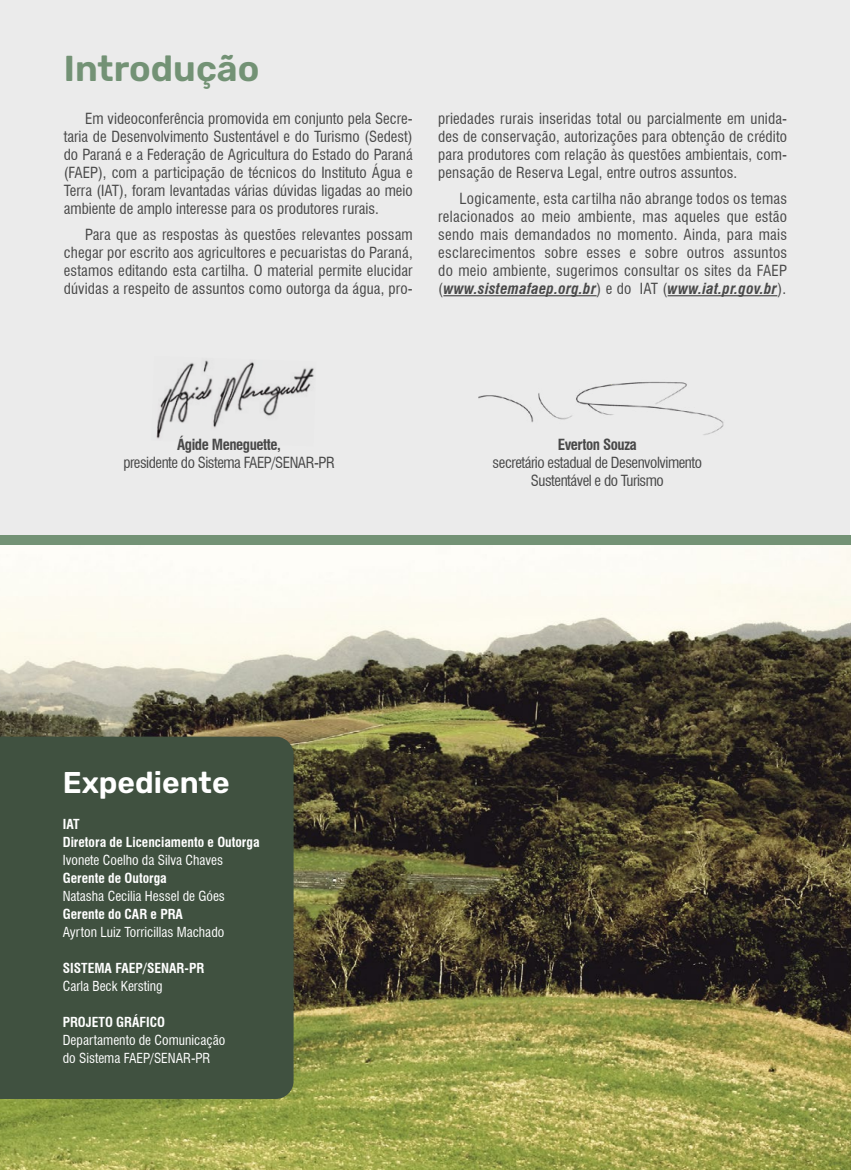
<style>
.page{position:relative;width:851px;height:1170px;background:#fff}
.page>*{position:absolute;margin:0;border:0;box-sizing:border-box;transform-origin:0 0}
.t1{font:300 36px "Rubik";color:#739275}
.t2{font:300 30px "Rubik";color:#fff}
.t3{font:condensed 15px/18px "Swiss 721 BT";letter-spacing:.01em;color:#484848;text-align:justify}
.t4{font:condensed 15px/18px "Swiss 721 BT";letter-spacing:-.03em;color:#484848;text-align:center}
.t5{font:700 condensed 15px "Swiss 721 BT";letter-spacing:-.03em;color:#484848}
.t6{font:condensed 13.5px/18px "Swiss 721 BT";color:#fff}
.t7{font:700 condensed 13.5px/18px "Swiss 721 BT";color:#fff}
.s1{font-weight:700;font-style:italic}
</style>
<div class="page">
<img style="left:0;top:545px;width:850px;height:624px">
<div style="left:0;top:0;width:849px;height:535px;background:#ebebeb"></div>
<hr style="left:443px;top:295px;width:153px;height:1px;background:#484848">
<hr style="left:667px;top:295px;width:110px;height:1px;background:#484848">
<img style="left:156px;top:360px;width:158px;height:79px">
<div style="left:0;top:736px;width:293px;height:362px;background:#405140"></div>
<div style="left:0;top:535px;width:850px;height:10px;background:#739275"></div>
<img style="left:478px;top:381px;width:246px;height:54px">
<h1 class="t1" style="left:64px;top:48px;width:197px">Introdução</h1>
<p class="t3" style="left:64px;top:109px;width:350px;text-indent:21px">Em videoconferência promovida em conjunto pela Secre&shy;taria de Desenvolvimento Sustentável e do Turismo (Sedest) do Paraná e a Federação de Agricultura do Estado do Paraná (FAEP), com a participação de técnicos do Instituto Água e Terra (IAT), foram levantadas várias dúvidas ligadas ao meio ambiente de amplo interesse para os produtores rurais.</p>
<p class="t3" style="left:64px;top:226px;width:350px;text-indent:21px">Para que as respostas às questões relevantes possam chegar por escrito aos agricultores e pecuaristas do Paraná, estamos editando esta cartilha. O material permite elucidar dúvidas a respeito de assuntos como outorga da água, pro-</p>
<p class="t3" style="left:438px;top:109px;width:350px">priedades rurais inseridas total ou parcialmente em unida&shy;des de conservação, autorizações para obtenção de crédito para produtores com relação às questões ambientais, com&shy;pensação de Reserva Legal, entre outros assuntos.</p>
<p class="t3" style="left:438px;top:190px;width:350px;text-indent:21px">Logicamente, esta cartilha não abrange todos os temas relacionados ao meio ambiente, mas aqueles que estão sendo mais demandados no momento. Ainda, para mais esclarecimentos sobre esses e sobre outros assuntos do meio ambiente, sugerimos consultar os sites da FAEP (<span class="s1">www.sistemafaep.org.br</span>) e do IAT (<span class="s1">www.iat.pr.gov.br</span>).</p>
<p class="t5" style="left:177px;top:436px;width:105px">Ágide Meneguette,</p>
<p class="t4" style="left:123px;top:454px;width:213px">presidente do Sistema FAEP/SENAR-PR</p>
<p class="t5" style="left:557px;top:436px;width:81px">Everton Souza</p>
<p class="t4" style="left:492px;top:454px;width:211px">secretário estadual de Desenvolvimento<br>Sustentável e do Turismo</p>
<h2 class="t2" style="left:63px;top:766px;width:168px">Expediente</h2>
<p class="t7" style="left:63px;top:814px;width:198px">IAT<br>Diretora de Licenciamento e Outorga</p>
<p class="t6" style="left:63px;top:850px;width:162px">Ivonete Coelho da Silva Chaves</p>
<p class="t7" style="left:63px;top:868px;width:106px">Gerente de Outorga</p>
<p class="t6" style="left:63px;top:886px;width:164px">Natasha Cecilia Hessel de Góes</p>
<p class="t7" style="left:63px;top:904px;width:122px">Gerente do CAR e PRA</p>
<p class="t6" style="left:63px;top:922px;width:163px">Ayrton Luiz Torricillas Machado</p>
<p class="t7" style="left:63px;top:958px;width:143px">SISTEMA FAEP/SENAR-PR</p>
<p class="t6" style="left:63px;top:976px;width:101px">Carla Beck Kersting</p>
<p class="t7" style="left:63px;top:1012px;width:104px">PROJETO GRÁFICO</p>
<p class="t6" style="left:63px;top:1030px;width:164px">Departamento de Comunicação do Sistema FAEP/SENAR-PR</p>
</div>
